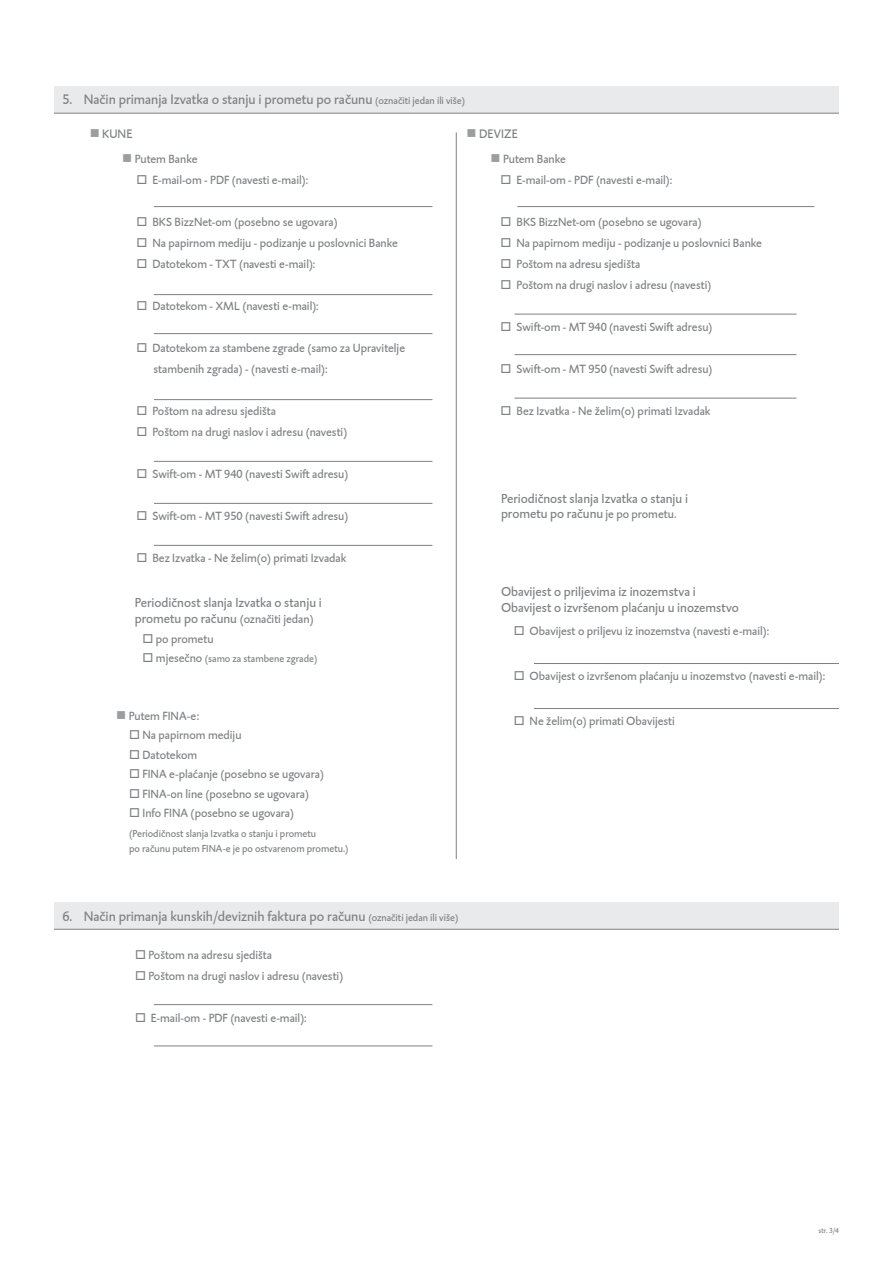
<style>
.page{position:relative;width:893px;height:1263px;background:#fff}
.page>*{position:absolute;margin:0;border:0;box-sizing:border-box;transform-origin:0 0}
.t1{font:14.25px "DTL Caspari ET";color:#7e8083}
.t2{font:13.5px/16.5px "DTL Caspari ET";color:#7e8083}
.t3{font:12.75px "DTL Caspari ET";letter-spacing:.005em;color:#7e8083}
.t4{font:12.3px/21px "DTL Caspari ET";color:#7e8083}
.t5{font:10.5px/15px "DTL Caspari ET";color:#7e8083}
.t6{font:7.5px "DTL Caspari ET";color:#7e8083}
.s1{font-size:10.5px}
.s2{color:#9b9da0}
.s3{font-size:12.3px}
</style>
<div class="page">
<div style="left:54px;top:86px;width:785px;height:27px;background:#e9eaeb"></div>
<hr style="left:54px;top:113px;width:785px;height:1px;background:#7e8083">
<div style="left:54px;top:902px;width:785px;height:27px;background:#e9eaeb"></div>
<hr style="left:54px;top:929px;width:785px;height:1px;background:#7e8083">
<hr style="left:154px;top:206px;width:278px;height:1px;background:#7e8083">
<hr style="left:517px;top:206px;width:297px;height:1px;background:#7e8083">
<hr style="left:154px;top:461px;width:278px;height:1px;background:#7e8083">
<hr style="left:154px;top:503px;width:278px;height:1px;background:#7e8083">
<hr style="left:456px;top:132px;width:1px;height:727px;background:#7e8083">
<hr style="left:514px;top:314px;width:282px;height:1px;background:#7e8083">
<hr style="left:514px;top:354px;width:282px;height:1px;background:#7e8083">
<hr style="left:154px;top:294px;width:278px;height:1px;background:#7e8083">
<hr style="left:154px;top:333px;width:278px;height:1px;background:#7e8083">
<hr style="left:154px;top:545px;width:278px;height:1px;background:#7e8083">
<hr style="left:154px;top:399px;width:278px;height:1px;background:#7e8083">
<hr style="left:154px;top:1004px;width:278px;height:1px;background:#7e8083">
<hr style="left:154px;top:1046px;width:278px;height:1px;background:#7e8083">
<hr style="left:514px;top:398px;width:282px;height:1px;background:#7e8083">
<hr style="left:534px;top:663px;width:305px;height:1px;background:#7e8083">
<hr style="left:534px;top:708px;width:305px;height:1px;background:#7e8083">
<p class="t1" style="left:63px;top:91px;width:404px">5. Način primanja Izvatka o stanju i prometu po računu <span class="s1">(označiti jedan ili više)</span></p>
<p class="t3" style="left:90px;top:126px;width:44px"><span class="s2">■</span> KUNE</p>
<p class="t4" style="left:122px;top:148px;width:77px"><span class="s2">■</span> Putem Banke</p>
<p class="t4" style="left:137px;top:169px;width:173px">□ E-mail-om - PDF (navesti e-mail):</p>
<p class="t4" style="left:137px;top:211px;width:203px">□ BKS BizzNet-om (posebno se ugovara)</p>
<p class="t4" style="left:137px;top:232px;width:263px">□ Na papirnom mediju - podizanje u poslovnici Banke</p>
<p class="t4" style="left:137px;top:253px;width:180px">□ Datotekom - TXT (navesti e-mail):</p>
<p class="t4" style="left:137px;top:295px;width:184px">□ Datotekom - XML (navesti e-mail):</p>
<p class="t4" style="left:154px;top:337px;width:253px;text-indent:-17px">□ Datotekom za stambene zgrade (samo za Upravitelje stambenih zgrada) - (navesti e-mail):</p>
<p class="t4" style="left:137px;top:400px;width:141px">□ Poštom na adresu sjedišta</p>
<p class="t4" style="left:137px;top:421px;width:212px">□ Poštom na drugi naslov i adresu (navesti)</p>
<p class="t4" style="left:137px;top:463px;width:213px">□ Swift-om - MT 940 (navesti Swift adresu)</p>
<p class="t4" style="left:137px;top:505px;width:213px">□ Swift-om - MT 950 (navesti Swift adresu)</p>
<p class="t4" style="left:137px;top:547px;width:211px">□ Bez Izvatka - Ne želim(o) primati Izvadak</p>
<p class="t3" style="left:467px;top:126px;width:53px"><span class="s2">■</span> DEVIZE</p>
<p class="t4" style="left:491px;top:148px;width:77px"><span class="s2">■</span> Putem Banke</p>
<p class="t4" style="left:501px;top:169px;width:173px">□ E-mail-om - PDF (navesti e-mail):</p>
<p class="t4" style="left:501px;top:211px;width:203px">□ BKS BizzNet-om (posebno se ugovara)</p>
<p class="t4" style="left:501px;top:232px;width:263px">□ Na papirnom mediju - podizanje u poslovnici Banke</p>
<p class="t4" style="left:501px;top:253px;width:141px">□ Poštom na adresu sjedišta</p>
<p class="t4" style="left:501px;top:274px;width:212px">□ Poštom na drugi naslov i adresu (navesti)</p>
<p class="t4" style="left:501px;top:316px;width:213px">□ Swift-om - MT 940 (navesti Swift adresu)</p>
<p class="t4" style="left:501px;top:358px;width:213px">□ Swift-om - MT 950 (navesti Swift adresu)</p>
<p class="t4" style="left:501px;top:400px;width:211px">□ Bez Izvatka - Ne želim(o) primati Izvadak</p>
<p class="t2" style="left:501px;top:491px;width:189px;line-height:15px">Periodičnost slanja Izvatka o stanju i prometu po računu <span class="s3">je po prometu.</span></p>
<p class="t2" style="left:135px;top:594px;width:189px">Periodičnost slanja Izvatka o stanju i prometu po računu <span class="s3">(označiti jedan)</span></p>
<p class="t4" style="left:142px;top:628px;width:73px">□ po prometu</p>
<p class="t5" style="left:142px;top:651px;width:176px">□ <span class="s3">mjesečno</span> (samo za stambene zgrade)</p>
<p class="t4" style="left:116px;top:705px;width:84px"><span class="s2">■</span> Putem FINA-e:</p>
<p class="t4" style="left:129px;top:724px;width:114px">□ Na papirnom mediju</p>
<p class="t4" style="left:129px;top:744px;width:70px">□ Datotekom</p>
<p class="t4" style="left:129px;top:763px;width:196px">□ FINA e-plaćanje (posebno se ugovara)</p>
<p class="t4" style="left:129px;top:783px;width:181px">□ FINA-on line (posebno se ugovara)</p>
<p class="t4" style="left:129px;top:802px;width:167px">□ Info FINA (posebno se ugovara)</p>
<p class="t5" style="left:129px;top:825px;width:221px">(Periodičnost slanja Izvatka o stanju i prometu<br>po računu putem FINA-e je po ostvarenom prometu.)</p>
<p class="t1" style="left:63px;top:907px;width:397px">6. Način primanja kunskih/deviznih faktura po računu <span class="s1">(označiti jedan ili više)</span></p>
<p class="t4" style="left:135px;top:944px;width:139px">□ Poštom na adresu sjedišta</p>
<p class="t4" style="left:135px;top:965px;width:210px">□ Poštom na drugi naslov i adresu (navesti)</p>
<p class="t4" style="left:135px;top:1007px;width:173px">□ E-mail-om - PDF (navesti e-mail):</p>
<p class="t2" style="left:501px;top:583px;width:239px">Obavijest o priljevima iz inozemstva i<br>Obavijest o izvršenom plaćanju u inozemstvo</p>
<p class="t4" style="left:514px;top:620px;width:257px">□ Obavijest o priljevu iz inozemstva (navesti e-mail):</p>
<p class="t4" style="left:514px;top:665px;width:313px">□ Obavijest o izvršenom plaćanju u inozemstvo (navesti e-mail):</p>
<p class="t4" style="left:514px;top:710px;width:163px">□ Ne želim(o) primati Obavijesti</p>
<p class="t6" style="left:818px;top:1226px;width:22px">str. 3/4</p>
</div>
